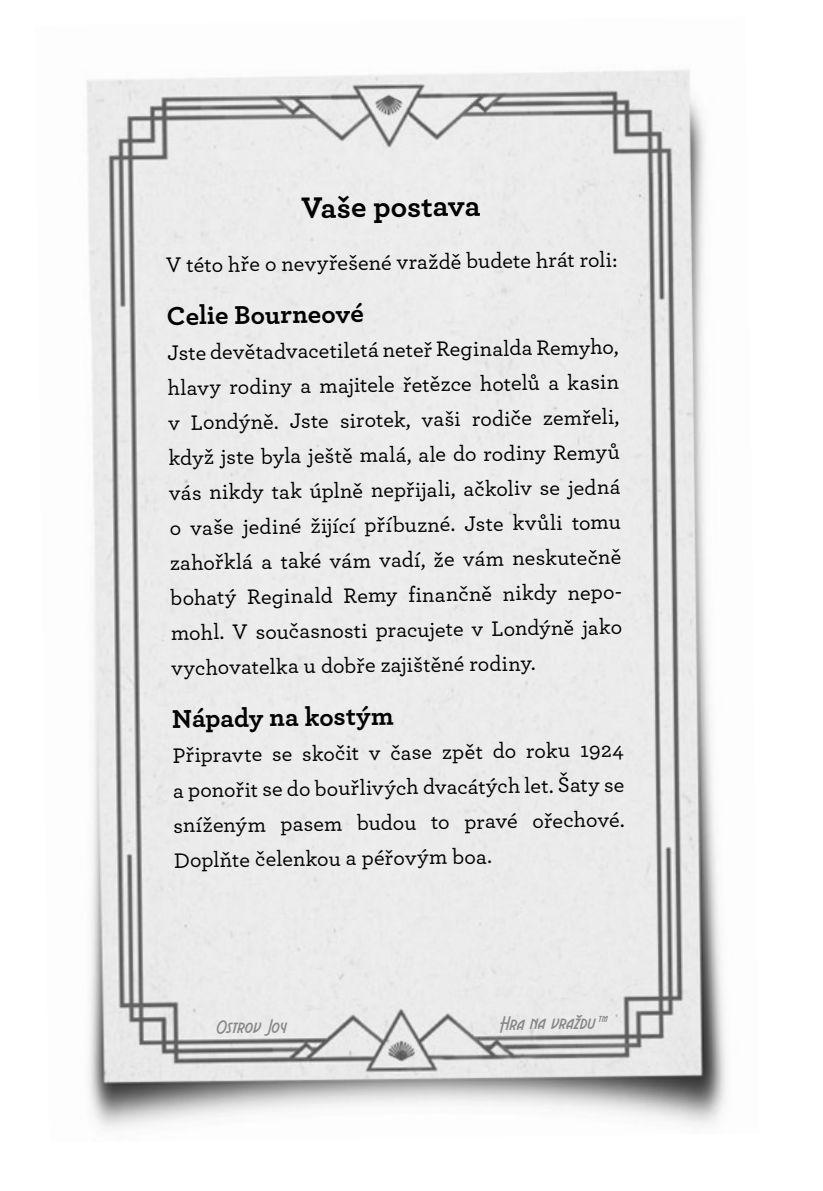
<style>
.page{position:relative;width:823px;height:1191px;background:#fff}
.page>*{position:absolute;margin:0;border:0;box-sizing:border-box;transform-origin:0 0}
.t1{font:700 31px "TT Archer";color:#000}
.t2{font:700 27px "TT Archer";color:#000}
.t3{font:500 22px/35px "TT Archer";color:#000}
.t4{font:20px "Aerovias Brasil NF";color:#878787}
</style>
<div class="page">
<img style="left:86px;top:69px;width:640px;height:1060px">
<h1 class="t1" style="left:301px;top:184px;width:181px;rotate:-1deg">Vaše postava</h1>
<p class="t3" style="left:166px;top:247px;width:452px;rotate:-1deg">V této hře o nevyřešené vraždě budete hrát roli:</p>
<p class="t2" style="left:166px;top:295px;width:198px;rotate:-1deg">Celie Bourneové</p>
<p class="t3" style="left:165px;top:335px;width:457px;rotate:-1deg">Jste devětadvacetiletá neteř Reginalda Remyho, hlavy rodiny a majitele řetězce hotelů a kasin v Londýně. Jste sirotek, vaši rodiče zemřeli, když jste byla ještě malá, ale do rodiny Remyů vás nikdy tak úplně nepřijali, ačkoliv se jedná o vaše jediné žijící příbuzné. Jste kvůli tomu zahořklá a také vám vadí, že vám neskutečně bohatý Reginald Remy finančně nikdy nepo&shy;mohl. V současnosti pracujete v Londýně jako vychovatelka u dobře zajištěné rodiny.</p>
<p class="t2" style="left:172px;top:697px;width:223px;rotate:-1deg">Nápady na kostým</p>
<p class="t3" style="left:172px;top:737px;width:453px;text-align:justify;rotate:-1deg">Připravte se skočit v čase zpět do roku 1924 a ponořit se do bouřlivých dvacátých let. Šaty se sníženým pasem budou to pravé ořechové.<br>Doplňte čelenkou a péřovým boa.</p>
<p class="t4" style="left:216px;top:1016px;width:72px;rotate:-1deg">Ostrov Joy</p>
<p class="t4" style="left:499px;top:1013px;width:109px;rotate:-1deg">Hra na vraždu <sup>tm</sup></p>
</div>
